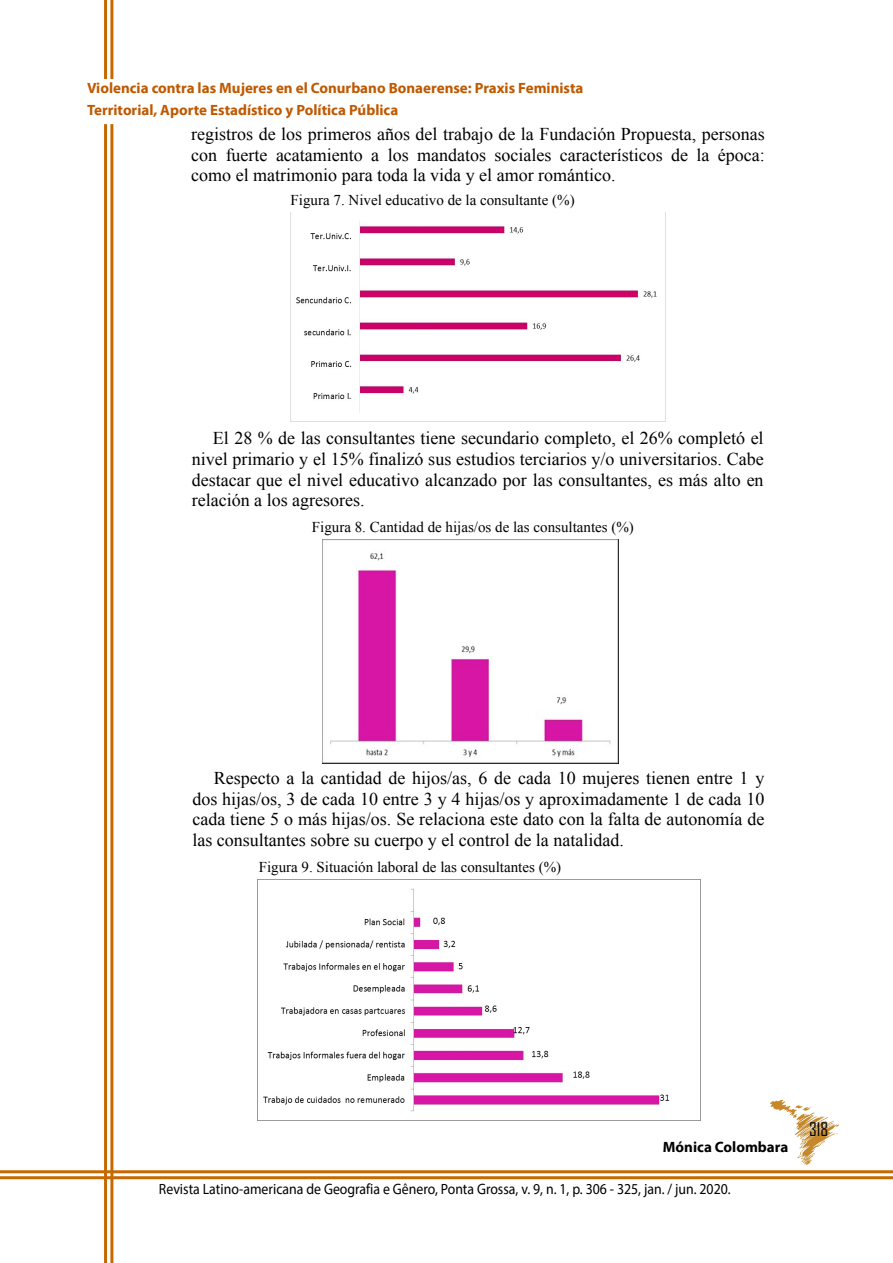
<style>
.page{position:relative;width:893px;height:1263px;background:#fff}
.page>*{position:absolute;margin:0;border:0;box-sizing:border-box;transform-origin:0 0}
.t1{font:18px/20.7px "Times New Roman";color:#000;text-align:justify}
.t2{font:18px "Agency FB";color:#000}
.t3{font:15px "Times New Roman";color:#000}
.t4{font:700 15px/22.5px "Myriad Pro";color:#bf5900}
.t5{font:15px "Myriad Pro";color:#000;scale:.92 1}
.t6{font:700 15px "Myriad Pro";color:#000}
</style>
<div class="page">
<hr style="left:110px;top:0;width:3px;height:1263px;background:#c56902">
<hr style="left:104px;top:0;width:3px;height:1263px;background:#c56902">
<hr style="left:0;top:1176px;width:893px;height:3px;background:#c56902">
<hr style="left:0;top:1170px;width:893px;height:3px;background:#c56902">
<div style="left:86px;top:81px;width:518px;height:42px;background:#fff"></div>
<img style="left:770px;top:1100px;width:69px;height:64px">
<img style="left:291px;top:212px;width:375px;height:210px">
<img style="left:322px;top:539px;width:296px;height:224px">
<img style="left:258px;top:879px;width:442px;height:242px">
<p class="t4" style="left:87px;top:78px;width:498px">Violencia contra las Mujeres en el Conurbano Bonaerense: Praxis Feminista<br>Territorial, Aporte Estadístico y Política Pública</p>
<p class="t1" style="left:191px;top:124px;width:575px">registros de los primeros años del trabajo de la Fundación Propuesta, personas con fuerte acatamiento a los mandatos sociales característicos de la época: como el matrimonio para toda la vida y el amor romántico.</p>
<p class="t3" style="left:291px;top:191px;width:286px">Figura 7. Nivel educativo de la consultante (%)</p>
<p class="t1" style="left:192px;top:428px;width:573px;text-indent:21px">El 28 % de las consultantes tiene secundario completo, el 26% completó el nivel primario y el 15% finalizó sus estudios terciarios y/o universitarios. Cabe destacar que el nivel educativo alcanzado por las consultantes, es más alto en relación a los agresores.</p>
<p class="t3" style="left:312px;top:519px;width:324px">Figura 8. Cantidad de hijas/os de las consultantes (%)</p>
<p class="t1" style="left:192px;top:767px;width:573px;text-indent:21px">Respecto a la cantidad de hijos/as, 6 de cada 10 mujeres tienen entre 1 y dos hijas/os, 3 de cada 10 entre 3 y 4 hijas/os y aproximadamente 1 de cada 10 cada tiene 5 o más hijas/os. Se relaciona este dato con la falta de autonomía de las consultantes sobre su cuerpo y el control de la natalidad.</p>
<p class="t3" style="left:259px;top:859px;width:304px">Figura 9. Situación laboral de las consultantes (%)</p>
<p class="t6" style="left:663px;top:1140px;width:127px">Mónica Colombara</p>
<p class="t5" style="left:159px;top:1183px;width:623px">Revista Latino-americana de Geografia e Gênero, Ponta Grossa, v. 9, n. 1, p. 306 - 325, jan. / jun. 2020.</p>
<p class="t2" style="left:809px;top:1118px;width:21px">318</p>
</div>
